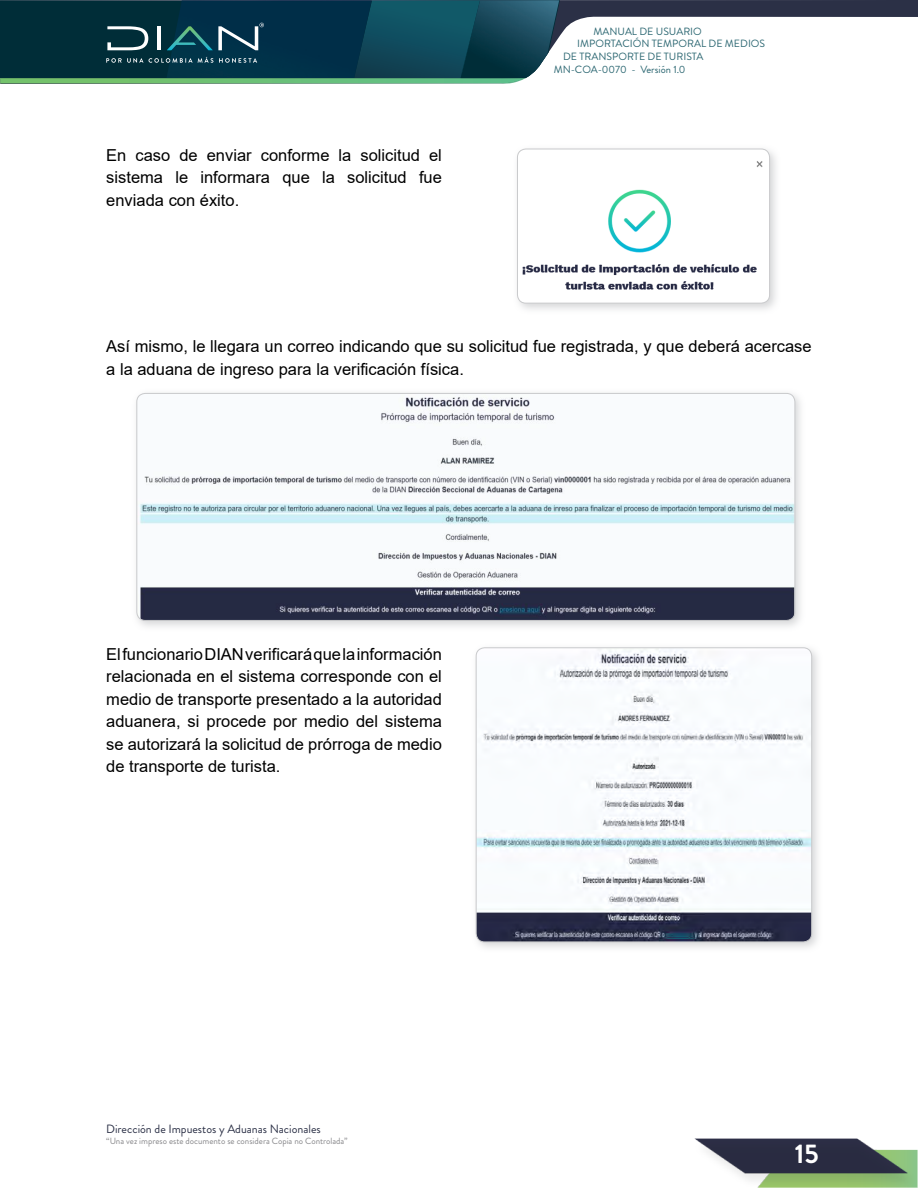
<style>
.page{position:relative;width:918px;height:1188px;background:#fff}
.page>*{position:absolute;margin:0;border:0;box-sizing:border-box;transform-origin:0 0}
.t1{font:700 27px "Brandon Grotesque";color:#fff}
.t2{font:16.5px/22.5px "Arial";color:#000;text-align:justify}
.t3{font:12px "Brandon Grotesque";color:#2b3046}
.t4{font:10.5px "Brandon Grotesque";color:#296570}
.t5{font:9px "Brandon Grotesque";color:#87878a}
</style>
<div class="page">
<img style="left:694px;top:1138px;width:224px;height:50px">
<svg style="left:0;top:0;width:918px;height:84px"></svg>
<div style="left:0;top:0;width:560px;height:78px;background:#002d38"></div>
<img style="left:182px;top:0;width:172px;height:1px">
<div style="left:167px;top:1px;width:187px;height:77px;background:#002e48"></div>
<img style="left:0;top:78px;width:524px;height:5px">
<img style="left:167px;top:78px;width:187px;height:1px">
<img style="left:481px;top:0;width:78px;height:78px">
<img style="left:461px;top:78px;width:42px;height:1px">
<svg style="left:354px;top:0;width:127px;height:79px;background:#0f4a5a"></svg>
<svg style="left:106px;top:58px;width:37px;height:5px"></svg>
<svg style="left:149px;top:57px;width:64px;height:6px"></svg>
<svg style="left:219px;top:58px;width:38px;height:5px"></svg>
<svg style="left:107px;top:26px;width:41px;height:24px"></svg>
<hr style="left:157px;top:26px;width:3px;height:24px;background:#fff">
<svg style="left:167px;top:23px;width:97px;height:27px;background:#235464"></svg>
<div style="left:512px;top:144px;width:269px;height:171px;background:#c9cacc;opacity:.75"></div>
<img style="left:517px;top:149px;width:253px;height:154px">
<div style="left:517px;top:149px;width:253px;height:154px;border:1px solid #c9cacc;border-radius:9px"></div>
<div style="left:131px;top:388px;width:675px;height:244px;background:#c9cacc;opacity:.75"></div>
<img style="left:137px;top:393px;width:658px;height:227px">
<div style="left:137px;top:393px;width:658px;height:228px;border:1px solid #c9cacc;border-radius:9px"></div>
<div style="left:471px;top:643px;width:352px;height:310px;background:#c9cacc;opacity:.75"></div>
<img style="left:476px;top:648px;width:336px;height:294px">
<div style="left:476px;top:648px;width:336px;height:294px;border:1px solid #c9cacc;border-radius:9px"></div>
<p class="t2" style="left:106px;top:144px;width:337px">En caso de enviar conforme la solicitud el sistema le informara que la solicitud fue enviada con éxito.</p>
<p class="t4" style="left:593px;top:24px;width:110px">MANUAL DE USUARIO</p>
<p class="t4" style="left:577px;top:37px;width:190px">IMPORTACIÓN TEMPORAL DE MEDIOS</p>
<p class="t4" style="left:563px;top:49px;width:142px">DE TRANSPORTE DE TURISTA</p>
<p class="t4" style="left:554px;top:62px;width:133px">MN-COA-0070 - Versión 1.0</p>
<p class="t2" style="left:106px;top:335px;width:707px">Así mismo, le llegara un correo indicando que su solicitud fue registrada, y que deberá acercase a la aduana de ingreso para la verificación física.</p>
<p class="t2" style="left:106px;top:643px;width:337px">El funcionario DIAN verificará que la información relacionada en el sistema corresponde con el medio de transporte presentado a la autoridad aduanera, si procede por medio del sistema se autorizará la solicitud de prórroga de medio de transporte de turista.</p>
<p class="t3" style="left:106px;top:1120px;width:216px">Dirección de Impuestos y Aduanas Nacionales</p>
<p class="t5" style="left:106px;top:1135px;width:243px">“Una vez impreso este documento se considera Copia no Controlada”</p>
<h1 class="t1" style="left:795px;top:1135px;width:25px">15</h1>
</div>
